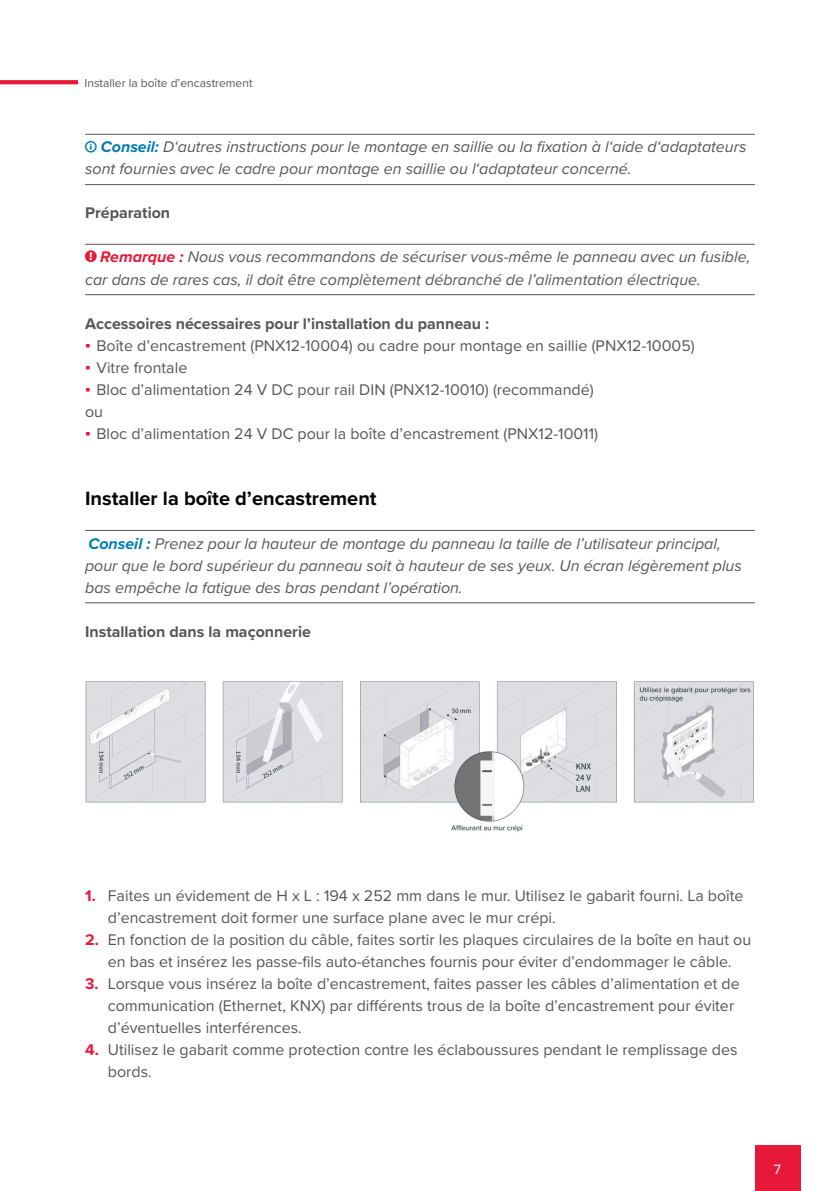
<style>
.page{position:relative;width:840px;height:1191px;background:#fff}
.page>*{position:absolute;margin:0;border:0;box-sizing:border-box;transform-origin:0 0}
.Überschrift_Ebene_1__95__Schwarz{font:700 20px "Proxima Nova";color:#050505}
.Fließtext_8pt__80__Schwarz{font:16px/22px "Proxima Nova";color:#565655}
.t1{font:italic 16px/22px "Proxima Nova";color:#565655}
.Überschrift_nicht_im_Inhalt__80___Schwar{font:700 16px "Proxima Nova";color:#565655}
.Überschrift_Ebene_3___80___Schwarz{font:700 16px "Proxima Nova";color:#565655}
.Überschrift_Ebene_2___80___Schwarz{font:700 16px "Proxima Nova";color:#565655}
.t2{font:14px "Proxima Nova";color:#fff}
.t3{font:12px "Proxima Nova";color:#565655}
.s1{font-weight:700;color:#007cb2}
.s2{font-weight:700;color:#e81839}
.s3{font-family:"Verdana";color:#e81839}
</style>
<div class="page">
<div style="left:754px;top:1145px;width:45px;height:46px;background:#e81839"></div>
<svg style="left:0;top:80px;width:78px;height:4px"></svg>
<hr style="left:85px;top:134px;width:669px;height:1px;background:#565655">
<hr style="left:85px;top:184px;width:669px;height:1px;background:#565655">
<hr style="left:85px;top:244px;width:669px;height:1px;background:#565655">
<hr style="left:85px;top:294px;width:669px;height:1px;background:#565655">
<hr style="left:85px;top:530px;width:669px;height:1px;background:#565655">
<hr style="left:85px;top:602px;width:669px;height:1px;background:#565655">
<img style="left:85px;top:681px;width:669px;height:151px">
<p class="t3" style="left:84px;top:74px;width:169px">Installer la boîte d’encastrement</p>
<p class="t1" style="left:85px;top:135px;width:662px;text-indent:16px"><span class="s1">Conseil:</span> D‘autres instructions pour le montage en saillie ou la fixation à l‘aide d‘adaptateurs sont fournies avec le cadre pour montage en saillie ou l‘adaptateur concerné.</p>
<p class="Überschrift_Ebene_2___80___Schwarz" style="left:85px;top:201px;width:86px">Préparation</p>
<p class="t1" style="left:85px;top:245px;width:666px;text-indent:15px"><span class="s2">Remarque :</span> Nous vous recommandons de sécuriser vous-même le panneau avec un fusible, car dans de rares cas, il doit être complètement débranché de l’alimentation électrique.</p>
<p class="Überschrift_nicht_im_Inhalt__80___Schwar" style="left:85px;top:311px;width:405px">Accessoires nécessaires pour l’installation du panneau :</p>
<p class="Fließtext_8pt__80__Schwarz" style="left:85px;top:333px;width:610px"><span class="s3">▪</span> Boîte d’encastrement (PNX12-10004) ou cadre pour montage en saillie (PNX12-10005)</p>
<p class="Fließtext_8pt__80__Schwarz" style="left:85px;top:355px;width:104px"><span class="s3">▪</span> Vitre frontale</p>
<p class="Fließtext_8pt__80__Schwarz" style="left:85px;top:377px;width:510px"><span class="s3">▪</span> Bloc d’alimentation 24 V DC pour rail DIN (PNX12-10010) (recommandé)</p>
<p class="Fließtext_8pt__80__Schwarz" style="left:85px;top:399px;width:19px">ou</p>
<p class="Fließtext_8pt__80__Schwarz" style="left:85px;top:421px;width:514px"><span class="s3">▪</span> Bloc d’alimentation 24 V DC pour la boîte d’encastrement (PNX12-10011)</p>
<p class="Überschrift_Ebene_1__95__Schwarz" style="left:85px;top:483px;width:293px">Installer la boîte d’encastrement</p>
<p class="t1" style="left:85px;top:531px;width:658px"><span class="s1">Conseil :</span> Prenez pour la hauteur de montage du panneau la taille de l’utilisateur principal, pour que le bord supérieur du panneau soit à hauteur de ses yeux. Un écran légèrement plus bas empêche la fatigue des bras pendant l’opération.</p>
<p class="Überschrift_Ebene_3___80___Schwarz" style="left:85px;top:619px;width:227px">Installation dans la maçonnerie</p>
<p class="Fließtext_8pt__80__Schwarz" style="left:108px;top:883px;width:637px;text-indent:-23px"><span class="s2">1.</span> Faites un évidement de H x L : 194 x 252 mm dans le mur. Utilisez le gabarit fourni. La boîte d’encastrement doit former une surface plane avec le mur crépi.</p>
<p class="Fließtext_8pt__80__Schwarz" style="left:85px;top:927px;width:667px;text-align:center"><span class="s2">2.</span> En fonction de la position du câble, faites sortir les plaques circulaires de la boîte en haut ou en bas et insérez les passe-fils auto-étanches fournis pour éviter d’endommager le câble.</p>
<p class="Fließtext_8pt__80__Schwarz" style="left:108px;top:971px;width:633px;text-indent:-23px"><span class="s2">3.</span> Lorsque vous insérez la boîte d’encastrement, faites passer les câbles d’alimentation et de communication (Ethernet, KNX) par différents trous de la boîte d’encastrement pour éviter d’éventuelles interférences.</p>
<p class="Fließtext_8pt__80__Schwarz" style="left:108px;top:1037px;width:631px;text-indent:-23px"><span class="s2">4.</span> Utilisez le gabarit comme protection contre les éclaboussures pendant le remplissage des bords.</p>
<p class="t2" style="left:773px;top:1159px;width:9px">7</p>
</div>
